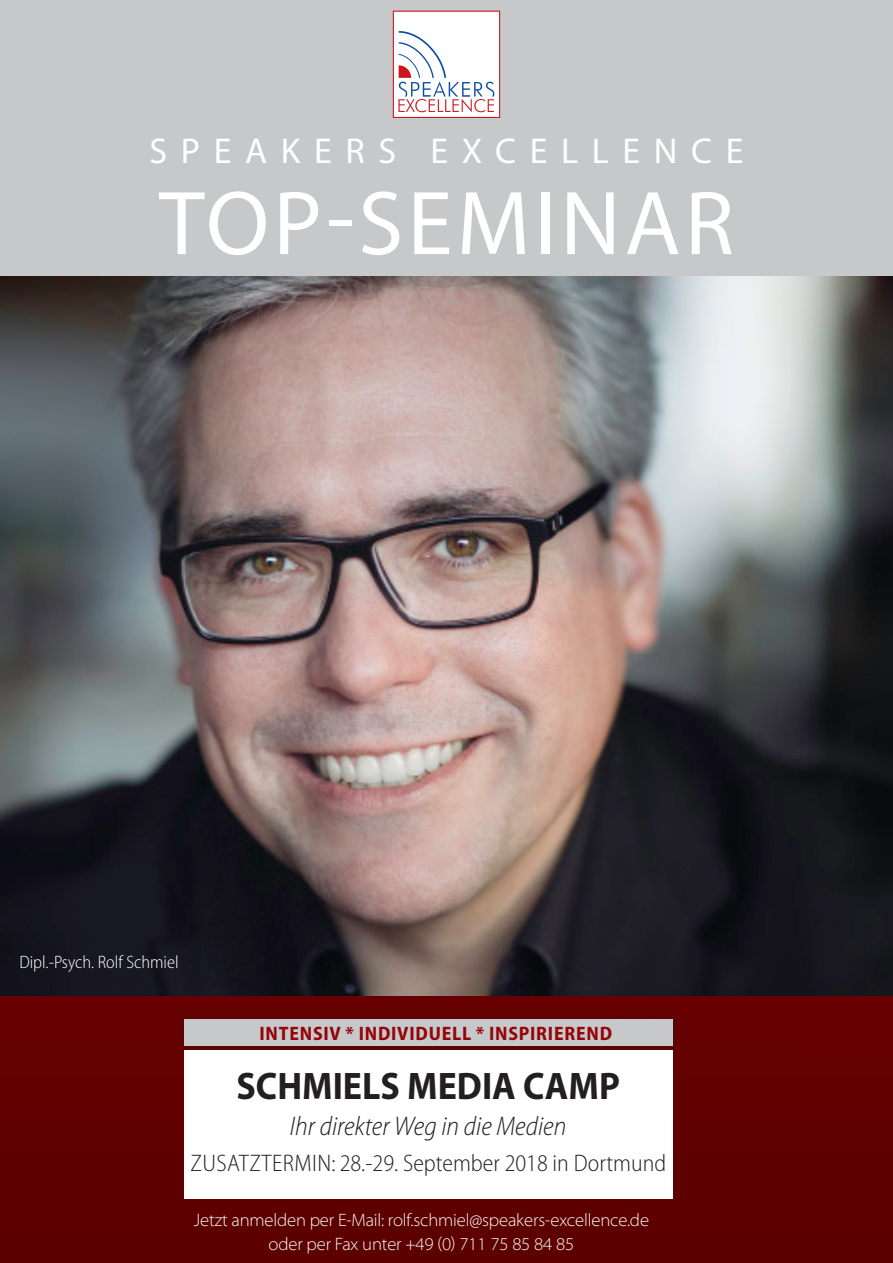
<style>
.page{position:relative;width:893px;height:1263px;background:#fff}
.page>*{position:absolute;margin:0;border:0;box-sizing:border-box;transform-origin:0 0}
.t1{font:91.5px "Myriad Pro";letter-spacing:.045em;color:#fff}
.t2{font:700 38.55px "Myriad Pro";color:#231f20;scale:.93 1}
.t3{font:36px "Myriad Pro";letter-spacing:.38em;color:#fff}
.t4{font:italic 300 semi-condensed 27px "Myriad Pro";color:#231f20}
.t5{font:300 semi-condensed 24px "Myriad Pro";color:#231f20}
.t6{font:700 semi-condensed 19.5px "Myriad Pro";letter-spacing:.04em;color:#940408}
.t7{font:300 semi-expanded 18px/23.4px "Myriad Pro";letter-spacing:-.01em;color:#fff;text-align:center;scale:.94 1}
.t8{font:300 semi-condensed 18px "Myriad Pro";color:#fff}
</style>
<div class="page">
<div style="left:0;top:0;width:893px;height:276px;background:#c7c8ca"></div>
<div style="left:0;top:996px;width:893px;height:267px;background:#5f0000"></div>
<img style="left:0;top:276px;width:893px;height:720px">
<svg style="left:185px;top:1050px;width:488px;height:148px"></svg>
<div style="left:181px;top:1016px;width:495px;height:33px;background:#580607"></div>
<div style="left:185px;top:1019px;width:488px;height:27px;background:#c7c8ca"></div>
<svg style="left:392px;top:10px;width:109px;height:109px"></svg>
<p class="t3" style="left:149px;top:129px;width:595px">SPEAKERS EXCELLENCE</p>
<p class="t1" style="left:159px;top:167px;width:576px">TOP-SEMINAR</p>
<p class="t8" style="left:19px;top:952px;width:161px">Dipl.-Psych. Rolf Schmiel</p>
<p class="t6" style="left:259px;top:1022px;width:354px">INTENSIV * INDIVIDUELL * INSPIRIEREND</p>
<p class="t2" style="left:237px;top:1061px;width:414px">SCHMIELS MEDIA CAMP</p>
<p class="t4" style="left:290px;top:1112px;width:278px">Ihr direkter Weg in die Medien</p>
<p class="t5" style="left:190px;top:1150px;width:477px">ZUSATZTERMIN: 28.-29. September 2018 in Dortmund</p>
<p class="t7" style="left:194px;top:1209px;width:486px">Jetzt anmelden per E-Mail: rolf.schmiel@speakers-excellence.de oder per Fax unter +49 (0) 711 75 85 84 85</p>
</div>
